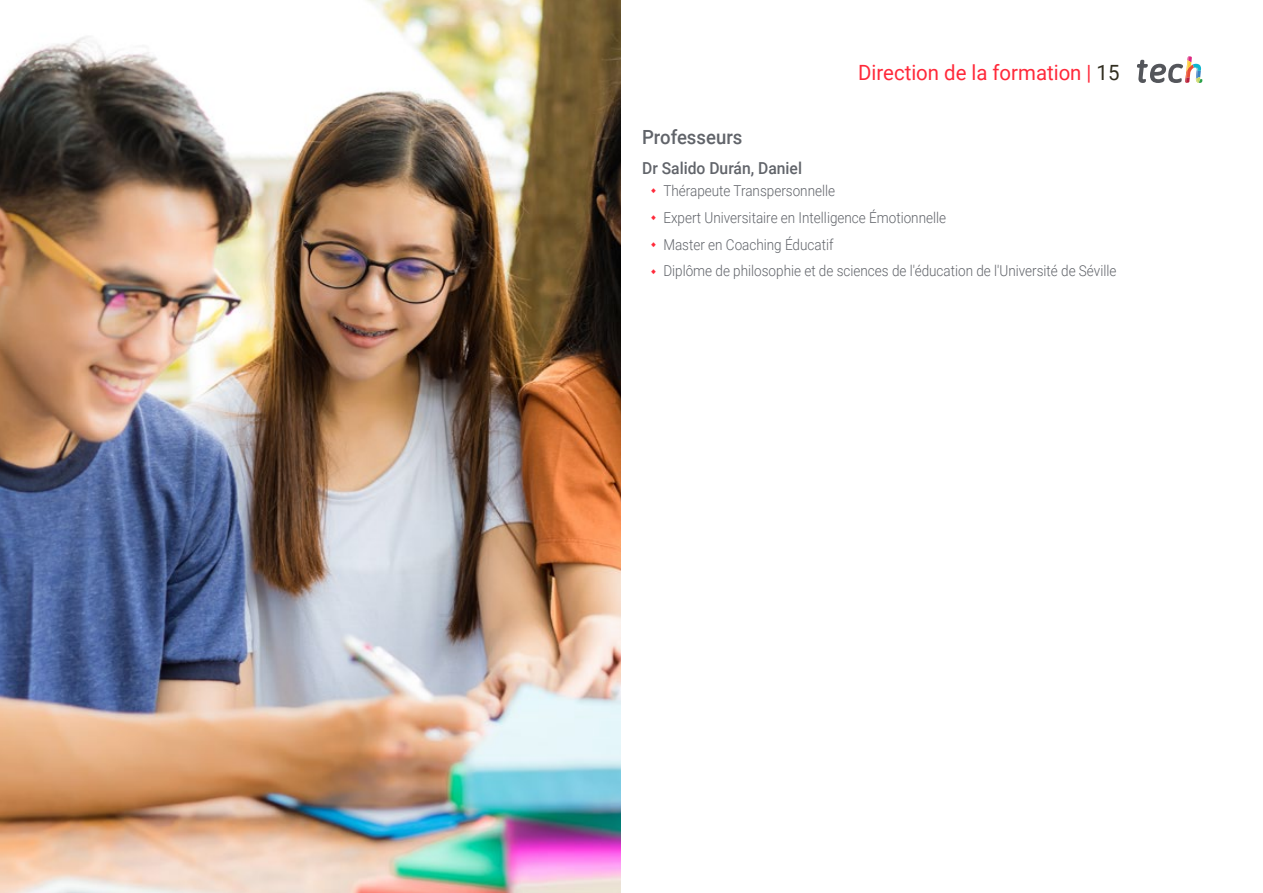
<style>
.page{position:relative;width:1263px;height:893px;background:#fff}
.page>*{position:absolute;margin:0;border:0;box-sizing:border-box;transform-origin:0 0}
.t1{font:21px "Roboto";color:#ff293a}
.t2{font:500 19.5px "Roboto";color:#61646a;scale:.95 1}
.t3{font:500 16.5px "Roboto";color:#61646a;scale:.95 1}
.t4{font:300 15px/26.7px "Roboto";color:#61646a;scale:.9 1}
.s1{color:#312e20}
</style>
<div class="page">
<img style="left:0;top:0;width:621px;height:893px">
<svg style="left:1137px;top:56px;width:65px;height:27px"></svg>
<h1 class="t1" style="left:858px;top:57px;width:263px">Direction de la formation | <span class="s1">15</span></h1>
<h2 class="t2" style="left:642px;top:124px;width:107px">Professeurs</h2>
<p class="t3" style="left:642px;top:156px;width:170px">Dr Salido Durán, Daniel</p>
<p class="t4" style="left:663px;top:177px;width:505px">Thérapeute Transpersonnelle<br>Expert Universitaire en Intelligence Émotionnelle<br>Master en Coaching Éducatif<br>Diplôme de philosophie et de sciences de l'éducation de l'Université de Séville</p>
</div>
